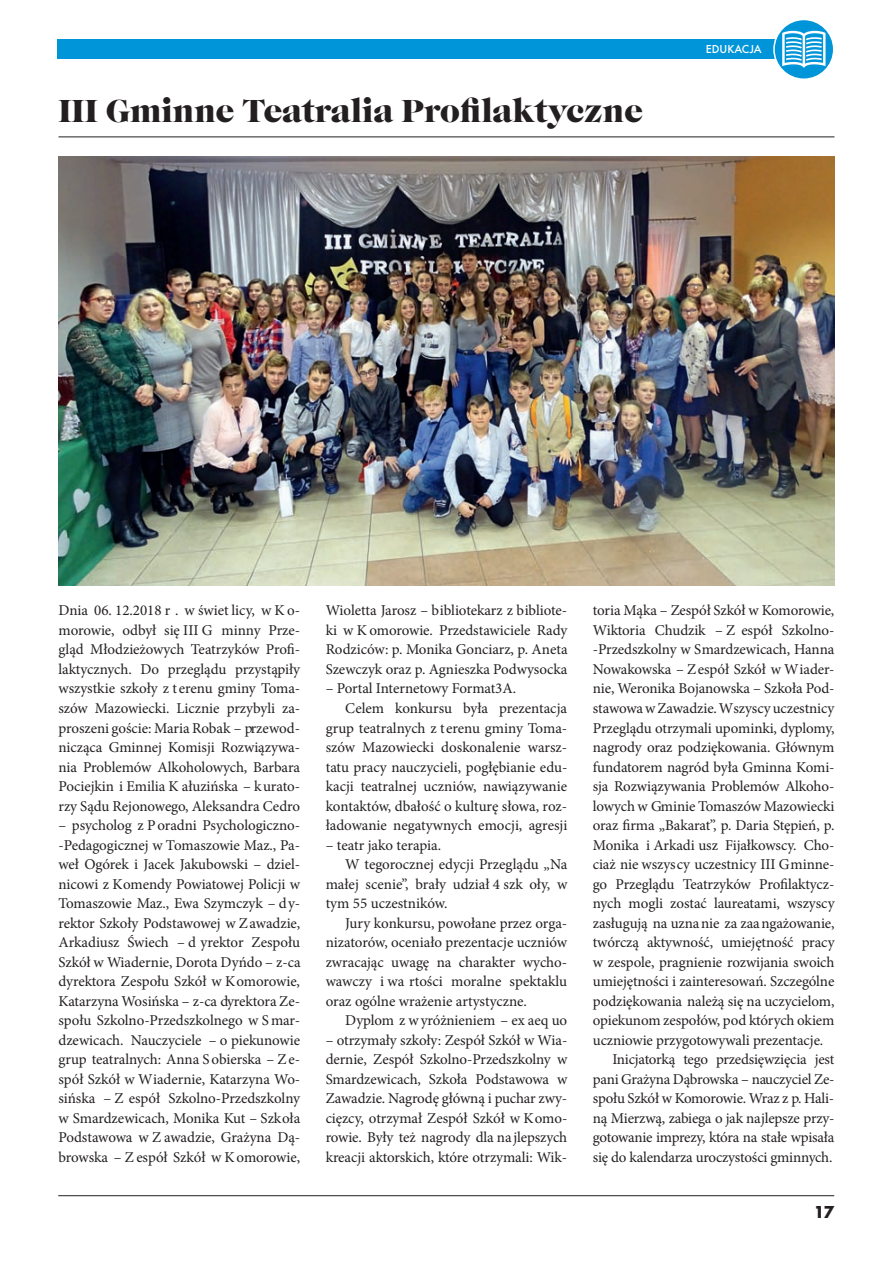
<style>
.page{position:relative;width:893px;height:1263px;background:#fff}
.page>*{position:absolute;margin:0;border:0;box-sizing:border-box;transform-origin:0 0}
.t1{font:33px "Caslon Gra DCE";color:#231f20}
.t2{font:700 18px "Futura TCE";color:#231f20}
.t3{font:15px/19.5px "Minion Pro";letter-spacing:-.005em;color:#231f20;text-align:justify}
.t4{font:500 12px "Futura TCE";color:#fff}
</style>
<div class="page">
<hr style="left:58px;top:1195px;width:776px;height:1px;background:#231f20">
<div style="left:58px;top:39px;width:718px;height:19px;background:#0095d9"></div>
<svg style="left:774px;top:20px;width:60px;height:59px"></svg>
<div style="left:773px;top:19px;width:61px;height:61px;border:2px solid #fff;border-radius:50%"></div>
<svg style="left:782px;top:31px;width:43px;height:37px"></svg>
<img style="left:58px;top:156px;width:776px;height:429px">
<hr style="left:58px;top:136px;width:776px;height:1px;background:#231f20">
<h1 class="t1" style="left:58px;top:91px;width:586px">III Gminne Teatralia Profilaktyczne</h1>
<p class="t4" style="left:706px;top:42px;width:57px">EDUKACJA</p>
<p class="t3" style="left:58px;top:601px;width:243px">Dnia 06. 12.2018 r . w świet licy, w K o&shy;morowie, odbył się III G minny Prze&shy;gląd Młodzieżowych Teatrzyków Profi&shy;laktycznych. Do przeglądu przystąpiły wszystkie szkoły z t erenu gminy Toma&shy;szów Mazowiecki. Licznie przybyli za&shy;proszeni goście: Maria Robak – przewod&shy;nicząca Gminnej Komisji Rozwiązywa&shy;nia Problemów Alkoholowych, Barbara Pociejkin i Emilia K ałuzińska – kurato&shy;rzy Sądu Rejonowego, Aleksandra Cedro</p>
<p class="t3" style="left:58px;top:815px;width:244px">– psycholog z P oradni Psychologiczno--Pedagogicznej w Tomaszowie Maz., Pa&shy;weł Ogórek i Jacek Jakubowski – dziel&shy;nicowi z Komendy Powiatowej Policji w Tomaszowie Maz., Ewa Szymczyk – dy&shy;rektor Szkoły Podstawowej w Zawadzie, Arkadiusz Świech – d yrektor Zespołu Szkół w Wiadernie, Dorota Dyńdo – z-ca dyrektora Zespołu Szkół w Komorowie, Katarzyna Wosińska – z-ca dyrektora Ze&shy;społu Szkolno-Przedszkolnego w S mar&shy;dzewicach. Nauczyciele – o piekunowie grup teatralnych: Anna S obierska – Z e&shy;spół Szkół w Wiadernie, Katarzyna Wo&shy;sińska – Z espół Szkolno-Przedszkolny w Smardzewicach, Monika Kut – Szkoła Podstawowa w Z awadzie, Grażyna Dą&shy;browska – Z espół Szkół w K omorowie,</p>
<p class="t3" style="left:326px;top:601px;width:243px">Wioletta Jarosz – bibliotekarz z bibliote&shy;ki w K omorowie. Przedstawiciele Rady Rodziców: p. Monika Gonciarz, p. Aneta Szewczyk oraz p. Agnieszka Podwysocka</p>
<p class="t3" style="left:326px;top:679px;width:192px">– Portal Internetowy Format3A.</p>
<p class="t3" style="left:345px;top:698px;width:224px">Celem konkursu była prezentacja</p>
<p class="t3" style="left:326px;top:718px;width:243px">grup teatralnych z terenu gminy Toma-</p>
<p class="t3" style="left:326px;top:737px;width:243px">szów Mazowiecki doskonalenie warsz-</p>
<p class="t3" style="left:326px;top:757px;width:243px">tatu pracy nauczycieli, pogłębianie edu-</p>
<p class="t3" style="left:326px;top:776px;width:243px">kacji teatralnej uczniów, nawiązywanie</p>
<p class="t3" style="left:326px;top:796px;width:243px">kontaktów, dbałość o kulturę słowa, roz-</p>
<p class="t3" style="left:326px;top:815px;width:243px">ładowanie negatywnych emocji, agresji</p>
<p class="t3" style="left:326px;top:835px;width:117px">– teatr jako terapia.</p>
<p class="t3" style="left:345px;top:854px;width:224px">W tegorocznej edycji Przeglądu „Na</p>
<p class="t3" style="left:326px;top:874px;width:243px">małej scenie”, brały udział 4 szk oły, w</p>
<p class="t3" style="left:326px;top:893px;width:123px">tym 55 uczestników.</p>
<p class="t3" style="left:345px;top:913px;width:224px">Jury konkursu, powołane przez orga-</p>
<p class="t3" style="left:326px;top:932px;width:243px">nizatorów, oceniało prezentacje uczniów</p>
<p class="t3" style="left:326px;top:952px;width:243px">zwracając uwagę na charakter wycho-</p>
<p class="t3" style="left:326px;top:971px;width:243px">wawczy i wa rtości moralne spektaklu</p>
<p class="t3" style="left:326px;top:991px;width:203px">oraz ogólne wrażenie artystyczne.</p>
<p class="t3" style="left:345px;top:1010px;width:224px">Dyplom z w yróżnieniem – ex aeq uo</p>
<p class="t3" style="left:326px;top:1030px;width:243px">– otrzymały szkoły: Zespół Szkół w Wia&shy;dernie, Zespół Szkolno-Przedszkolny w Smardzewicach, Szkoła Podstawowa w Zawadzie. Nagrodę główną i puchar zwy&shy;cięzcy, otrzymał Zespół Szkół w Komo&shy;rowie. Były też nagrody dla na jlepszych kreacji aktorskich, które otrzymali: Wik-</p>
<p class="t3" style="left:593px;top:601px;width:243px">toria Mąka – Zespół Szkół w Komorowie,</p>
<p class="t3" style="left:593px;top:620px;width:243px">Wiktoria Chudzik – Z espół Szkolno-</p>
<p class="t3" style="left:593px;top:640px;width:243px">-Przedszkolny w Smardzewicach, Hanna</p>
<p class="t3" style="left:593px;top:659px;width:243px">Nowakowska – Zespół Szkół w Wiader-</p>
<p class="t3" style="left:593px;top:679px;width:243px">nie, Weronika Bojanowska – Szkoła Pod-</p>
<p class="t3" style="left:593px;top:698px;width:243px">stawowa w Zawadzie. Wszyscy uczestnicy</p>
<p class="t3" style="left:593px;top:718px;width:243px">Przeglądu otrzymali upominki, dyplomy,</p>
<p class="t3" style="left:593px;top:737px;width:243px">nagrody oraz podziękowania. Głównym</p>
<p class="t3" style="left:593px;top:757px;width:243px">fundatorem nagród była Gminna Komi-</p>
<p class="t3" style="left:593px;top:776px;width:243px">sja Rozwiązywania Problemów Alkoho-</p>
<p class="t3" style="left:593px;top:796px;width:243px">lowych w Gminie Tomaszów Mazowiecki</p>
<p class="t3" style="left:593px;top:815px;width:243px">oraz firma „Bakarat”, p. Daria Stępień, p.</p>
<p class="t3" style="left:593px;top:835px;width:243px">Monika i Arkadi usz Fijałkowscy. Cho-</p>
<p class="t3" style="left:593px;top:854px;width:243px">ciaż nie wszyscy uczestnicy III Gminne-</p>
<p class="t3" style="left:593px;top:874px;width:243px">go Przeglądu Teatrzyków Profilaktycz-</p>
<p class="t3" style="left:593px;top:893px;width:243px">nych mogli zostać laureatami, wszyscy</p>
<p class="t3" style="left:593px;top:913px;width:243px">zasługują na uznanie za zaangażowanie,</p>
<p class="t3" style="left:593px;top:932px;width:243px">twórczą aktywność, umiejętność pracy</p>
<p class="t3" style="left:593px;top:952px;width:243px">w zespole, pragnienie rozwijania swoich</p>
<p class="t3" style="left:593px;top:971px;width:243px">umiejętności i zainteresowań. Szczególne</p>
<p class="t3" style="left:593px;top:991px;width:243px">podziękowania należą się na uczycielom,</p>
<p class="t3" style="left:593px;top:1010px;width:243px">opiekunom zespołów, pod których okiem</p>
<p class="t3" style="left:593px;top:1030px;width:232px">uczniowie przygotowywali prezentacje.</p>
<p class="t3" style="left:612px;top:1049px;width:224px">Inicjatorką tego przedsięwzięcia jest</p>
<p class="t3" style="left:593px;top:1069px;width:243px">pani Grażyna Dąbrowska – nauczyciel Ze-</p>
<p class="t3" style="left:593px;top:1088px;width:243px">społu Szkół w Komorowie. Wraz z p. Hali-</p>
<p class="t3" style="left:593px;top:1108px;width:243px">ną Mierzwą, zabiega o jak najlepsze przy-</p>
<p class="t3" style="left:593px;top:1127px;width:243px">gotowanie imprezy, która na stałe wpisała</p>
<p class="t3" style="left:593px;top:1147px;width:241px">się do kalendarza uroczystości gminnych.</p>
<p class="t2" style="left:814px;top:1201px;width:22px">17</p>
</div>
